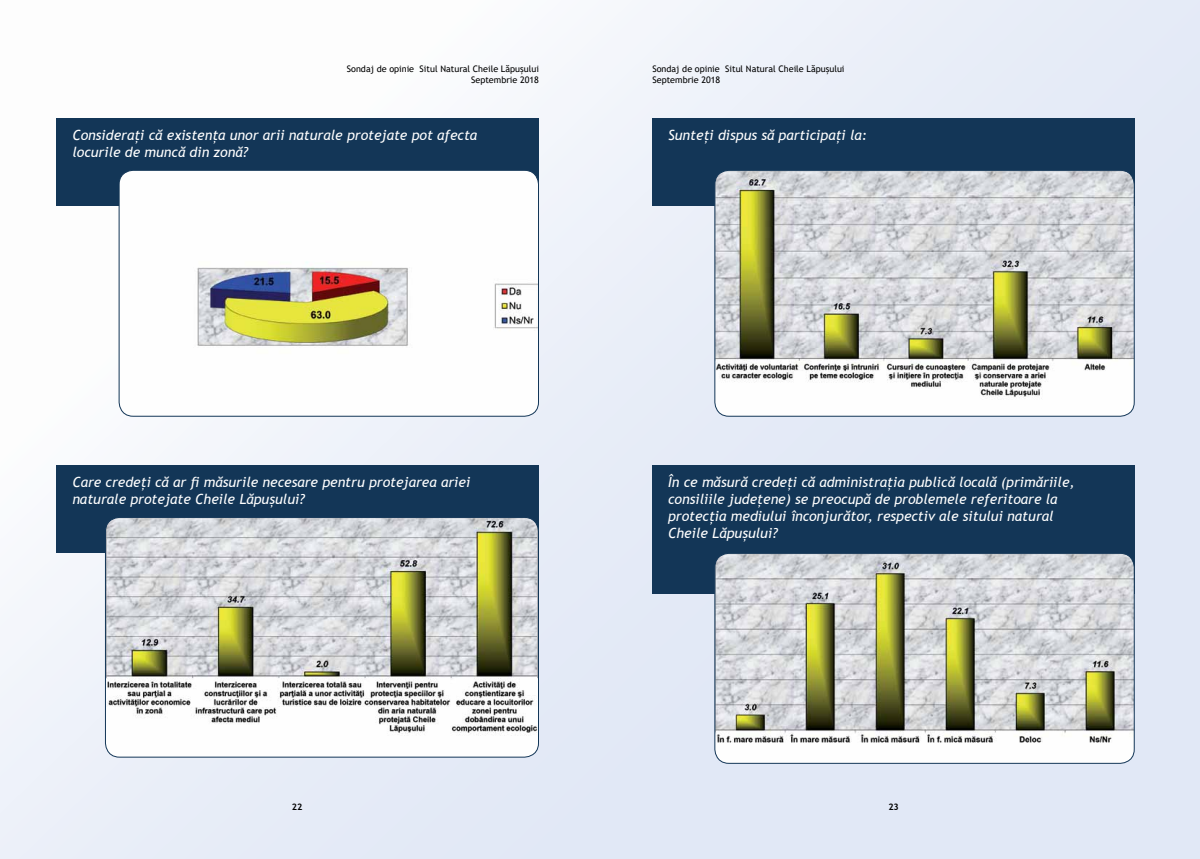
<style>
.page{position:relative;width:1200px;height:859px;background:#fff}
.page>*{position:absolute;margin:0;border:0;box-sizing:border-box;transform-origin:0 0}
.t1{font:italic 14px/17px "Trebuchet MS";color:#fff}
.t2{font:9px/11px "Trebuchet MS";color:#000;text-align:right}
.t3{font:700 9px "Trebuchet MS";color:#000}
</style>
<div class="page">
<div style="left:0;top:0;width:1199px;height:859px;background:linear-gradient(to right,#f7f9fc,#dfe6f5)"></div>
<div style="left:57px;top:118px;width:482px;height:88px;background:#133657"></div>
<div style="left:57px;top:465px;width:482px;height:88px;background:#133657"></div>
<img style="left:119px;top:172px;width:419px;height:244px">
<div style="left:119px;top:170px;width:420px;height:247px;border:1px solid #133657;border-radius:14px"></div>
<img style="left:105px;top:519px;width:433px;height:238px">
<div style="left:105px;top:517px;width:434px;height:241px;border:1px solid #133657;border-radius:14px"></div>
<div style="left:652px;top:118px;width:482px;height:88px;background:#133657"></div>
<div style="left:652px;top:465px;width:482px;height:128px;background:#133657"></div>
<img style="left:714px;top:172px;width:419px;height:244px">
<div style="left:714px;top:170px;width:420px;height:247px;border:1px solid #133657;border-radius:14px"></div>
<img style="left:714px;top:555px;width:419px;height:208px">
<div style="left:714px;top:553px;width:420px;height:211px;border:1px solid #133657;border-radius:14px"></div>
<p class="t2" style="left:347px;top:63px;width:193px">Sondaj de opinie Situl Natural Cheile Lăpușului<br>Septembrie 2018</p>
<p class="t1" style="left:72px;top:126px;width:406px">Considerați că existența unor arii naturale protejate pot afecta locurile de muncă din zonă?</p>
<p class="t2" style="left:652px;top:63px;width:193px;text-align:left">Sondaj de opinie Situl Natural Cheile Lăpușului<br>Septembrie 2018</p>
<p class="t1" style="left:668px;top:126px;width:200px">Sunteți dispus să participați la:</p>
<p class="t1" style="left:72px;top:473px;width:399px">Care credeți că ar fi măsurile necesare pentru protejarea ariei naturale protejate Cheile Lăpușului?</p>
<p class="t1" style="left:668px;top:473px;width:408px">În ce măsură credeți că administrația publică locală (primăriile, consiliile județene) se preocupă de problemele referitoare la protecția mediului înconjurător, respectiv ale sitului natural Cheile Lăpușului?</p>
<p class="t3" style="left:292px;top:801px;width:12px">22</p>
<p class="t3" style="left:888px;top:801px;width:12px">23</p>
</div>
